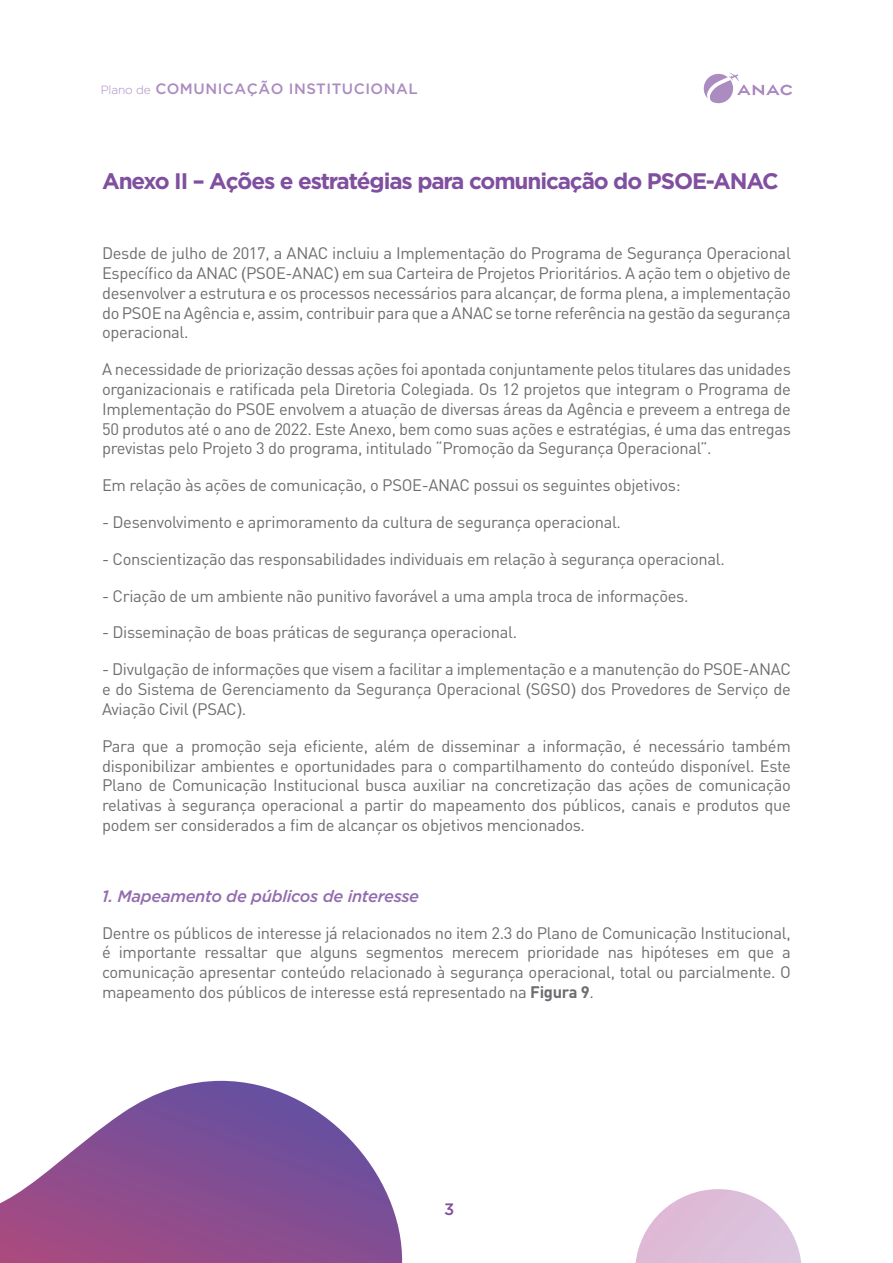
<style>
.page{position:relative;width:893px;height:1263px;background:#fff}
.page>*{position:absolute;margin:0;border:0;box-sizing:border-box;transform-origin:0 0}
.Titulo_1{font:700 22.5px "Gotham HTF";letter-spacing:-.05em;color:#804fa0}
.texto_corrido{font:16.5px/19.8px "DINOT";letter-spacing:-.02em;color:#6c6d70;text-align:justify}
.Titulo_3{font:italic 500 16.5px "Gotham HTF";letter-spacing:-.02em;color:#926caf}
.t1{font:500 16.5px "Gotham HTF";color:#804fa0}
.t2{font:500 15px "Gotham HTF";letter-spacing:.035em;color:#ab8cc0}
.s1{font-weight:300;font-size:11.85px}
.s2{font-family:"Arial"}
.s3{font-weight:700}
</style>
<div class="page">
<svg style="left:704px;top:73px;width:88px;height:30px"></svg>
<svg style="left:0;top:1081px;width:403px;height:182px"></svg>
<img style="left:635px;top:1189px;width:166px;height:74px">
<p class="t2" style="left:101px;top:80px;width:319px"><span class="s1">Plano de</span> COMUNICAÇÃO INSTITUCIONAL</p>
<p class="Titulo_1" style="left:102px;top:168px;width:678px">Anexo II – Ações e estratégias para comunicação do PSOE-ANAC</p>
<p class="texto_corrido" style="left:102px;top:243px;width:690px">Desde de julho de 2017, a ANAC incluiu a Implementação do Programa de Segurança Operacional Específico da ANAC <span class="s2">(</span>PSOE-ANAC<span class="s2">)</span> em sua Carteira de Projetos Prioritários. A ação tem o objetivo de desenvolver a estrutura e os processos necessários para alcançar, de forma plena, a implementação do PSOE na Agência e, assim, contribuir para que a ANAC se torne referência na gestão da segurança operacional.</p>
<p class="texto_corrido" style="left:102px;top:359px;width:690px">A necessidade de priorização dessas ações foi apontada conjuntamente pelos titulares das unidades organizacionais e ratificada pela Diretoria Colegiada. Os 12 projetos que integram o Programa de Implementação do PSOE envolvem a atuação de diversas áreas da Agência e preveem a entrega de 50 produtos até o ano de 2022. Este Anexo, bem como suas ações e estratégias, é uma das entregas previstas pelo Projeto 3 do programa, intitulado “Promoção da Segurança Operacional”.</p>
<p class="texto_corrido" style="left:102px;top:475px;width:580px">Em relação às ações de comunicação, o PSOE-ANAC possui os seguintes objetivos:</p>
<p class="texto_corrido" style="left:102px;top:511px;width:520px">- Desenvolvimento e aprimoramento da cultura de segurança operacional.</p>
<p class="texto_corrido" style="left:102px;top:548px;width:624px">- Conscientização das responsabilidades individuais em relação à segurança operacional.</p>
<p class="texto_corrido" style="left:102px;top:585px;width:588px">- Criação de um ambiente não punitivo favorável a uma ampla troca de informações.</p>
<p class="texto_corrido" style="left:102px;top:622px;width:417px">- Disseminação de boas práticas de segurança operacional.</p>
<p class="texto_corrido" style="left:102px;top:659px;width:690px">- Divulgação de informações que visem a facilitar a implementação e a manutenção do PSOE-ANAC e do Sistema de Gerenciamento da Segurança Operacional <span class="s2">(</span>SGSO<span class="s2">)</span> dos Provedores de Serviço de Aviação Civil <span class="s2">(</span>PSAC<span class="s2">)</span>.</p>
<p class="texto_corrido" style="left:102px;top:735px;width:690px">Para que a promoção seja eficiente, além de disseminar a informação, é necessário também disponibilizar ambientes e oportunidades para o compartilhamento do conteúdo disponível. Este Plano de Comunicação Institucional busca auxiliar na concretização das ações de comunicação relativas à segurança operacional a partir do mapeamento dos públicos, canais e produtos que podem ser considerados a fim de alcançar os objetivos mencionados.</p>
<p class="Titulo_3" style="left:102px;top:886px;width:319px">1. Mapeamento de públicos de interesse</p>
<p class="texto_corrido" style="left:102px;top:922px;width:690px">Dentre os públicos de interesse já relacionados no item 2.3 do Plano de Comunicação Institucional, é importante ressaltar que alguns segmentos merecem prioridade nas hipóteses em que a comunicação apresentar conteúdo relacionado à segurança operacional, total ou parcialmente. O mapeamento dos públicos de interesse está representado na <span class="s3">Figura 9</span>.</p>
<p class="t1" style="left:444px;top:1200px;width:12px">3</p>
</div>
